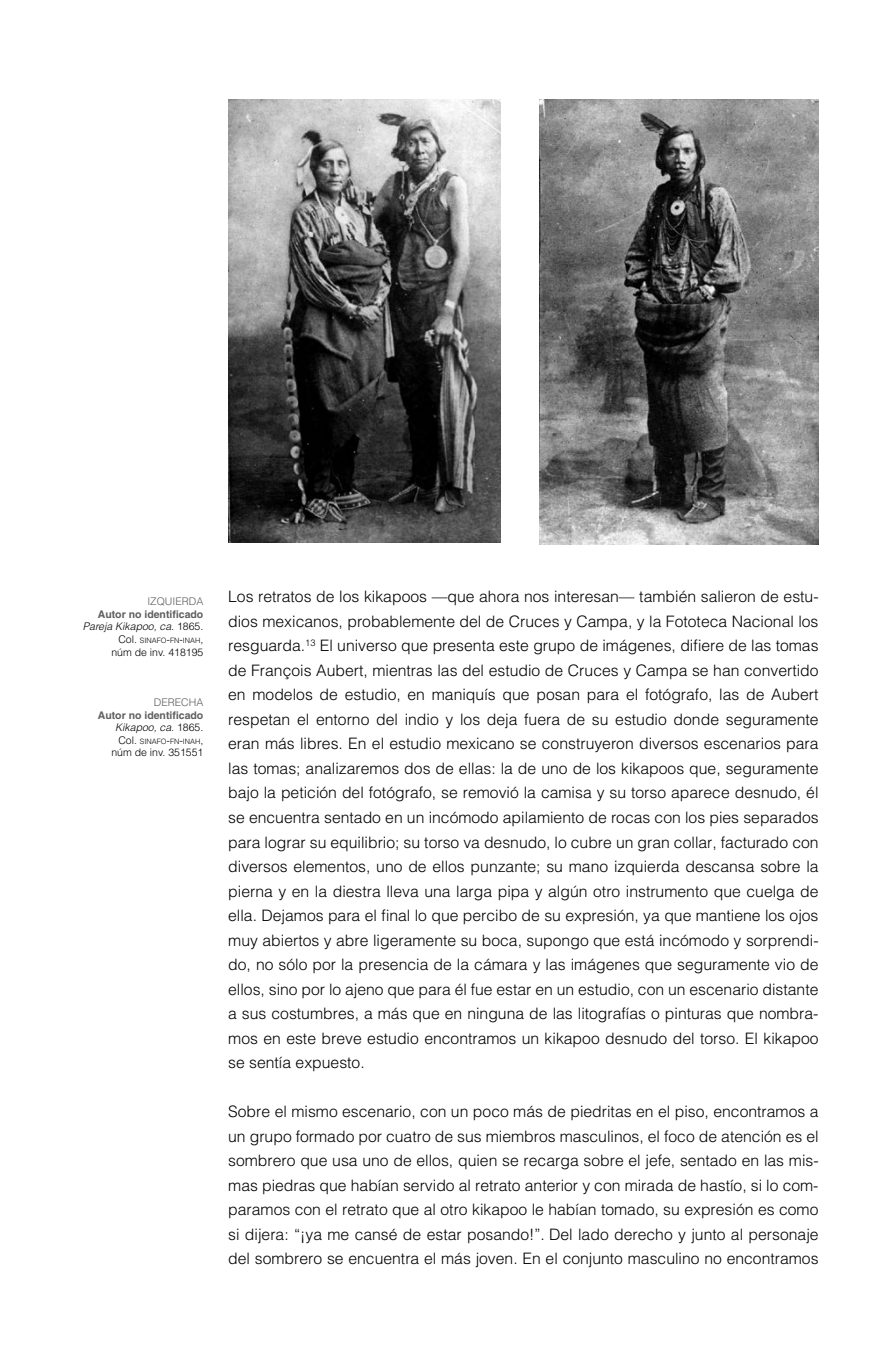
<style>
.page{position:relative;width:893px;height:1365px;background:#fff}
.page>*{position:absolute;margin:0;border:0;box-sizing:border-box;transform-origin:0 0}
.t1{font:300 15.75px/24.5px "Helvetica";color:#000;text-align:justify}
.t2{font:700 10.5px/12.6px "Helvetica";color:#5e5e5f;text-align:right}
.t3{font:300 10.5px "Helvetica";color:#000}
.t4{font:300 10.5px "Helvetica";color:#5e5e5f}
.t5{font:300 7.35px "Helvetica";color:#000}
.s1{font-weight:300;font-style:italic;color:#000}
.s2{font-weight:300;color:#000}
.s3{font-size:10.5px}
</style>
<div class="page">
<img style="left:228px;top:99px;width:272px;height:443px">
<img style="left:540px;top:99px;width:279px;height:445px">
<p class="t4" style="left:147px;top:594px;width:58px">IZQUIERDA</p>
<p class="t2" style="left:83px;top:607px;width:122px">Autor no identificado<br><span class="s1">Pareja Kikapoo, ca.</span> <span class="s2">1865.</span></p>
<p class="t5" style="left:118px;top:635px;width:86px"><span class="s3">Col.</span> SINAFO<span class="s3">-</span>FN<span class="s3">-</span>INAH<span class="s3">,</span></p>
<p class="t3" style="left:111px;top:645px;width:94px">núm de inv. 418195</p>
<p class="t4" style="left:154px;top:695px;width:51px">DERECHA</p>
<p class="t2" style="left:98px;top:708px;width:107px">Autor no identificado<br><span class="s1">Kikapoo, ca.</span> <span class="s2">1865.</span></p>
<p class="t5" style="left:118px;top:736px;width:86px"><span class="s3">Col.</span> SINAFO<span class="s3">-</span>FN<span class="s3">-</span>INAH<span class="s3">,</span></p>
<p class="t3" style="left:111px;top:746px;width:94px">núm de inv. 351551</p>
<p class="t1" style="left:228px;top:584px;width:592px">Los retratos de los kikapoos —que ahora nos interesan— también salieron de estu&shy;dios mexicanos, probablemente del de Cruces y Campa, y la Fototeca Nacional los resguarda.<sup>13</sup> El universo que presenta este grupo de imágenes, difiere de las tomas de François Aubert, mientras las del estudio de Cruces y Campa se han convertido en modelos de estudio, en maniquís que posan para el fotógrafo, las de Aubert respetan el entorno del indio y los deja fuera de su estudio donde seguramente eran más libres. En el estudio mexicano se construyeron diversos escenarios para las tomas; analizaremos dos de ellas: la de uno de los kikapoos que, seguramente bajo la petición del fotógrafo, se removió la camisa y su torso aparece desnudo, él se encuentra sentado en un incómodo apilamiento de rocas con los pies separados para lograr su equilibrio; su torso va desnudo, lo cubre un gran collar, facturado con diversos elementos, uno de ellos punzante; su mano izquierda descansa sobre la pierna y en la diestra lleva una larga pipa y algún otro instrumento que cuelga de ella. Dejamos para el final lo que percibo de su expresión, ya que mantiene los ojos muy abiertos y abre ligeramente su boca, supongo que está incómodo y sorprendi&shy;do, no sólo por la presencia de la cámara y las imágenes que seguramente vio de ellos, sino por lo ajeno que para él fue estar en un estudio, con un escenario distante a sus costumbres, a más que en ninguna de las litografías o pinturas que nombra&shy;mos en este breve estudio encontramos un kikapoo desnudo del torso. El kikapoo se sentía expuesto.</p>
<p class="t1" style="left:228px;top:1099px;width:592px">Sobre el mismo escenario, con un poco más de piedritas en el piso, encontramos a un grupo formado por cuatro de sus miembros masculinos, el foco de atención es el sombrero que usa uno de ellos, quien se recarga sobre el jefe, sentado en las mis&shy;mas piedras que habían servido al retrato anterior y con mirada de hastío, si lo com&shy;paramos con el retrato que al otro kikapoo le habían tomado, su expresión es como si dijera: “¡ya me cansé de estar posando!”. Del lado derecho y junto al personaje del sombrero se encuentra el más joven. En el conjunto masculino no encontramos</p>
</div>
